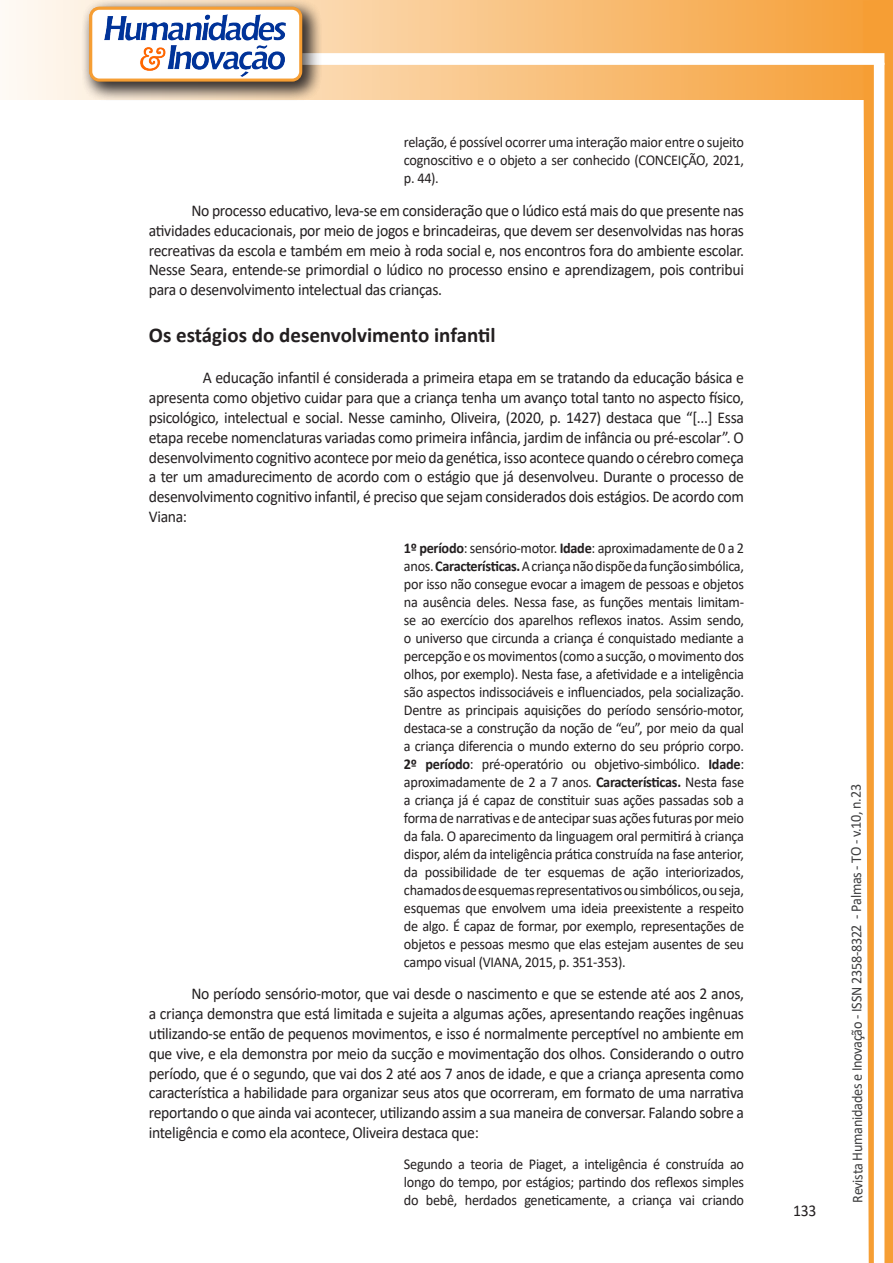
<style>
.page{position:relative;width:893px;height:1263px;background:#fff}
.page>*{position:absolute;margin:0;border:0;box-sizing:border-box;transform-origin:0 0}
.Titulo_2{font:700 21px "Calibri";color:#231f20}
.texto{font:16.5px/19.8px "Calibri";letter-spacing:-.02em;color:#231f20;text-align:justify;scale:.95 1}
.citacao{font:15px/18px "Calibri";letter-spacing:-.02em;color:#231f20;text-align:justify;scale:.95 1}
.t1{font:15px "Calibri";letter-spacing:-.025em;color:#3e3e3f;scale:.95 1}
.s1{font-weight:700}
</style>
<div class="page">
<svg style="left:5px;top:0;width:858px;height:100px;background:#f9c484"></svg>
<div style="left:302px;top:53px;width:582px;height:12px;background:#fff;border:2px solid #fff"></div>
<svg style="left:863px;top:0;width:30px;height:1263px"></svg>
<div style="left:81px;top:0;width:241px;height:102px;background:#231f20;opacity:.75"></div>
<div style="left:91px;top:8px;width:210px;height:72px;background:#fff;border-radius:9px"></div>
<img style="left:104px;top:14px;width:181px;height:62px">
<div style="left:89px;top:7px;width:213px;height:75px;border:3px solid #f69e34;border-radius:9px"></div>
<p class="citacao" style="left:404px;top:133px;width:360px">relação, é possível ocorrer uma interação maior entre o sujeito cognoscitivo e o objeto a ser conhecido (CONCEIÇÃO, 2021, p. 44).</p>
<p class="texto" style="left:149px;top:200px;width:628px;text-indent:43px">No processo educativo, leva-se em consideração que o lúdico está mais do que presente nas atividades educacionais, por meio de jogos e brincadeiras, que devem ser desenvolvidas nas horas recreativas da escola e também em meio à roda social e, nos encontros fora do ambiente escolar.<br>Nesse Seara, entende-se primordial o lúdico no processo ensino e aprendizagem, pois contribui para o desenvolvimento intelectual das crianças.</p>
<p class="Titulo_2" style="left:149px;top:320px;width:348px">Os estágios do desenvolvimento infantil</p>
<p class="texto" style="left:149px;top:367px;width:628px;text-indent:54px">A educação infantil é considerada a primeira etapa em se tratando da educação básica e apresenta como objetivo cuidar para que a criança tenha um avanço total tanto no aspecto físico, psicológico, intelectual e social. Nesse caminho, Oliveira, (2020, p. 1427) destaca que “[...] Essa etapa recebe nomenclaturas variadas como primeira infância, jardim de infância ou pré-escolar”. O desenvolvimento cognitivo acontece por meio da genética, isso acontece quando o cérebro começa a ter um amadurecimento de acordo com o estágio que já desenvolveu. Durante o processo de desenvolvimento cognitivo infantil, é preciso que sejam considerados dois estágios. De acordo com Viana:</p>
<p class="citacao" style="left:404px;top:538px;width:360px"><span class="s1">1º período</span>: sensório-motor. <span class="s1">Idade</span>: aproximadamente de 0 a 2 anos. <span class="s1">Características.</span> A criança não dispõe da função simbólica, por isso não consegue evocar a imagem de pessoas e objetos na ausência deles. Nessa fase, as funções mentais limitam&shy;se ao exercício dos aparelhos reflexos inatos. Assim sendo, o universo que circunda a criança é conquistado mediante a percepção e os movimentos (como a sucção, o movimento dos olhos, por exemplo). Nesta fase, a afetividade e a inteligência são aspectos indissociáveis e influenciados, pela socialização.<br>Dentre as principais aquisições do período sensório-motor, destaca-se a construção da noção de “eu”, por meio da qual a criança diferencia o mundo externo do seu próprio corpo.<br><span class="s1">2º período</span>: pré-operatório ou objetivo-simbólico. <span class="s1">Idade</span>: aproximadamente de 2 a 7 anos. <span class="s1">Características.</span> Nesta fase a criança já é capaz de constituir suas ações passadas sob a forma de narrativas e de antecipar suas ações futuras por meio da fala. O aparecimento da linguagem oral permitirá à criança dispor, além da inteligência prática construída na fase anterior, da possibilidade de ter esquemas de ação interiorizados, chamados de esquemas representativos ou simbólicos, ou seja, esquemas que envolvem uma ideia preexistente a respeito de algo. É capaz de formar, por exemplo, representações de objetos e pessoas mesmo que elas estejam ausentes de seu campo visual (VIANA, 2015, p. 351-353).</p>
<p class="texto" style="left:149px;top:983px;width:628px;text-indent:43px">No período sensório-motor, que vai desde o nascimento e que se estende até aos 2 anos, a criança demonstra que está limitada e sujeita a algumas ações, apresentando reações ingênuas utilizando-se então de pequenos movimentos, e isso é normalmente perceptível no ambiente em que vive, e ela demonstra por meio da sucção e movimentação dos olhos. Considerando o outro período, que é o segundo, que vai dos 2 até aos 7 anos de idade, e que a criança apresenta como característica a habilidade para organizar seus atos que ocorreram, em formato de uma narrativa reportando o que ainda vai acontecer, utilizando assim a sua maneira de conversar. Falando sobre a inteligência e como ela acontece, Oliveira destaca que:</p>
<p class="citacao" style="left:404px;top:1154px;width:359px">Segundo a teoria de Piaget, a inteligência é construída ao longo do tempo, por estágios; partindo dos reflexos simples do bebê, herdados geneticamente, a criança vai criando</p>
<p class="texto" style="left:793px;top:1200px;width:26px">133</p>
<p class="t1" style="left:846px;top:1203px;width:442px;rotate:-90deg">Revista Humanidades e Inovação - ISSN 2358-8322 - Palmas - TO - v.10, n.23</p>
</div>
